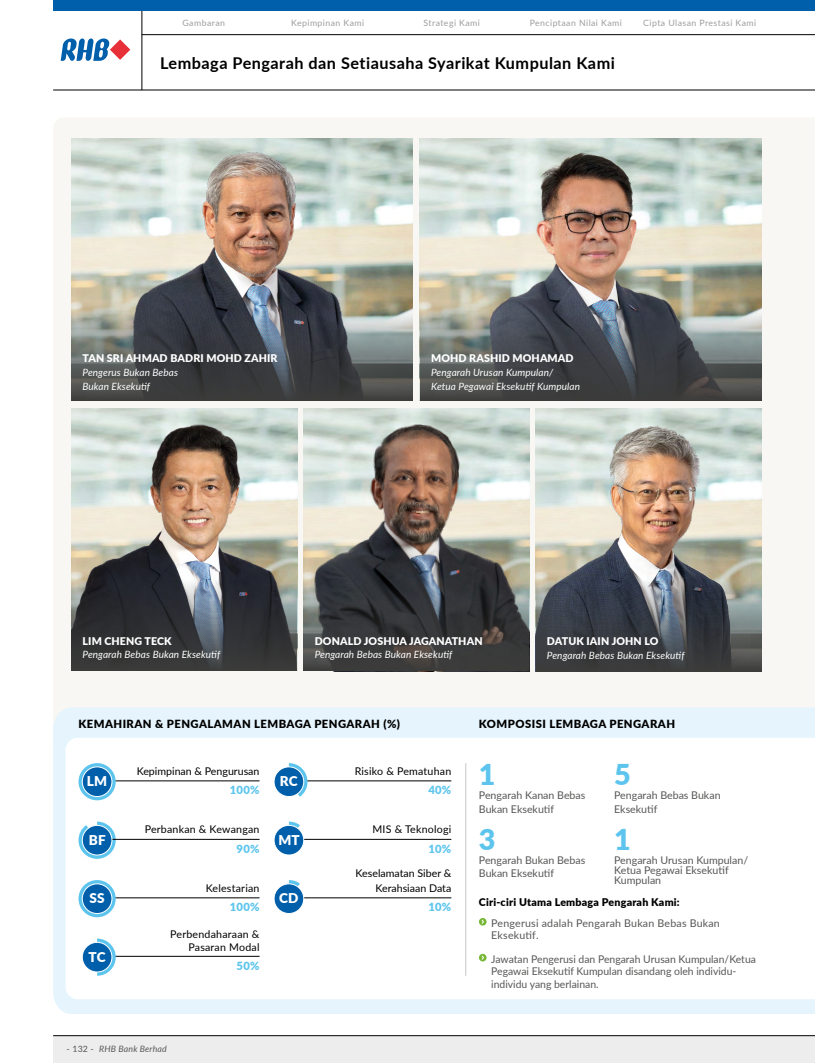
<style>
.page{position:relative;width:815px;height:1063px;background:#fff}
.page>*{position:absolute;margin:0;border:0;box-sizing:border-box;transform-origin:0 0}
.t1{font:900 28.75px "Lato";color:#5dc5ed}
.t2{font:700 16.25px "Lato";letter-spacing:.03em;color:#000}
.t3{font:900 13.5px "Lato";letter-spacing:.02em;color:#fff}
.t4{font:900 11.25px "Lato";letter-spacing:.04em;color:#000}
.t5{font:900 11.25px "Lato";letter-spacing:.02em;color:#5dc5ed}
.t6{font:10.62px/13.8px "Lato";color:#575756}
.t7{font:10.62px/15px "Lato";letter-spacing:.015em;color:#000;text-align:right}
.t8{font:900 10.62px "Lato";letter-spacing:.01em;color:#fff}
.t9{font:10.62px/12.5px "Lato";letter-spacing:.02em;color:#575756}
.t10{font:900 10.62px "Lato";letter-spacing:.02em;color:#000}
.t11{font:italic 10px/13.8px "Lato";letter-spacing:.01em;color:#fff}
.t12{font:8.75px "Lato";letter-spacing:.05em;color:#9d9d9c}
.t13{font:italic 8.75px "Lato";letter-spacing:.02em;color:#575756}
.s1{font-style:normal}
</style>
<div class="page">
<div style="left:53px;top:1036px;width:762px;height:27px;background:#ededed"></div>
<svg style="left:61px;top:38px;width:69px;height:23px"></svg>
<hr style="left:53px;top:90px;width:762px;height:1px;background:#000">
<hr style="left:53px;top:1035px;width:762px;height:1px;background:#000">
<hr style="left:142px;top:11px;width:1px;height:79px;background:#000">
<div style="left:53px;top:0;width:762px;height:11px;background:#005faa"></div>
<hr style="left:142px;top:34px;width:673px;height:1px;background:#000">
<div style="left:54px;top:118px;width:761px;height:589px;background:#f9f7f4"></div>
<div style="left:53px;top:707px;width:762px;height:307px;background:#e6f5fd"></div>
<svg style="left:66px;top:738px;width:749px;height:261px"></svg>
<hr style="left:465px;top:763px;width:1px;height:213px;background:#c6c6c6">
<svg style="left:479px;top:918px;width:8px;height:8px"></svg>
<svg style="left:479px;top:954px;width:8px;height:7px"></svg>
<img style="left:536px;top:409px;width:225px;height:163px">
<svg style="left:536px;top:572px;width:225px;height:99px;background:#4e5258"></svg>
<img style="left:71px;top:139px;width:342px;height:163px">
<img style="left:108px;top:139px;width:299px;height:163px">
<svg style="left:71px;top:302px;width:342px;height:99px;background:#545759"></svg>
<img style="left:420px;top:139px;width:341px;height:163px">
<svg style="left:420px;top:302px;width:341px;height:99px;background:#5b5f60"></svg>
<hr style="left:111px;top:781px;width:149px;height:1px;background:#000">
<svg style="left:79px;top:763px;width:37px;height:37px"></svg>
<div style="left:82px;top:767px;width:30px;height:30px;background:#005faa;border-radius:50%"></div>
<div style="left:82px;top:767px;width:30px;height:30px;border:1px solid #fff;border-radius:50%"></div>
<img style="left:71px;top:409px;width:224px;height:163px">
<svg style="left:71px;top:572px;width:226px;height:99px;background:#3f4246"></svg>
<img style="left:311px;top:409px;width:218px;height:163px">
<svg style="left:304px;top:572px;width:225px;height:99px;background:#3e3f40"></svg>
<svg style="left:268px;top:822px;width:42px;height:39px"></svg>
<hr style="left:303px;top:839px;width:148px;height:1px;background:#000">
<div style="left:274px;top:825px;width:30px;height:30px;background:#005faa;border-radius:50%"></div>
<div style="left:274px;top:825px;width:30px;height:30px;border:1px solid #fff;border-radius:50%"></div>
<svg style="left:268px;top:880px;width:42px;height:40px"></svg>
<hr style="left:303px;top:898px;width:148px;height:1px;background:#000">
<div style="left:274px;top:884px;width:30px;height:30px;background:#005faa;border-radius:50%"></div>
<div style="left:274px;top:884px;width:30px;height:30px;border:1px solid #fff;border-radius:50%"></div>
<hr style="left:111px;top:898px;width:149px;height:1px;background:#000">
<svg style="left:79px;top:880px;width:37px;height:37px"></svg>
<div style="left:82px;top:884px;width:30px;height:30px;background:#005faa;border-radius:50%"></div>
<div style="left:82px;top:884px;width:30px;height:30px;border:1px solid #fff;border-radius:50%"></div>
<hr style="left:303px;top:781px;width:148px;height:1px;background:#000">
<svg style="left:289px;top:763px;width:19px;height:34px"></svg>
<div style="left:274px;top:767px;width:30px;height:30px;background:#005faa;border-radius:50%"></div>
<div style="left:274px;top:767px;width:30px;height:30px;border:1px solid #fff;border-radius:50%"></div>
<svg style="left:79px;top:822px;width:37px;height:37px"></svg>
<hr style="left:111px;top:839px;width:149px;height:1px;background:#000">
<div style="left:82px;top:825px;width:30px;height:30px;background:#005faa;border-radius:50%"></div>
<div style="left:82px;top:825px;width:30px;height:30px;border:1px solid #fff;border-radius:50%"></div>
<hr style="left:111px;top:956px;width:149px;height:1px;background:#000">
<svg style="left:97px;top:939px;width:19px;height:37px"></svg>
<div style="left:82px;top:942px;width:30px;height:30px;background:#005faa;border-radius:50%"></div>
<div style="left:82px;top:942px;width:30px;height:30px;border:1px solid #fff;border-radius:50%"></div>
<p class="t12" style="left:182px;top:17px;width:44px">Gambaran</p>
<p class="t12" style="left:291px;top:17px;width:75px">Kepimpinan Kami</p>
<p class="t12" style="left:424px;top:17px;width:58px">Strategi Kami</p>
<p class="t12" style="left:530px;top:17px;width:94px">Penciptaan Nilai Kami</p>
<p class="t12" style="left:643px;top:17px;width:115px">Cipta Ulasan Prestasi Kami</p>
<h2 class="t2" style="left:160px;top:51px;width:456px">Lembaga Pengarah dan Setiausaha Syarikat Kumpulan Kami</h2>
<p class="t8" style="left:83px;top:350px;width:197px">TAN SRI AHMAD BADRI MOHD ZAHIR</p>
<p class="t11" style="left:83px;top:365px;width:97px">Pengerus Bukan Bebas<br>Bukan Eksekutif</p>
<p class="t8" style="left:431px;top:350px;width:144px">MOHD RASHID MOHAMAD</p>
<p class="t11" style="left:431px;top:365px;width:151px">Pengarah Urusan Kumpulan/<br>Ketua Pegawai Eksekutif Kumpulan</p>
<p class="t8" style="left:83px;top:633px;width:91px">LIM CHENG TECK</p>
<p class="t11" style="left:83px;top:648px;width:139px">Pengarah Bebas Bukan Eksekutif</p>
<p class="t8" style="left:315px;top:633px;width:169px">DONALD JOSHUA JAGANATHAN</p>
<p class="t11" style="left:315px;top:648px;width:139px">Pengarah Bebas Bukan Eksekutif</p>
<p class="t8" style="left:547px;top:633px;width:113px">DATUK IAIN JOHN LO</p>
<p class="t11" style="left:547px;top:648px;width:139px">Pengarah Bebas Bukan Eksekutif</p>
<p class="t4" style="left:79px;top:715px;width:323px">KEMAHIRAN &amp; PENGALAMAN LEMBAGA PENGARAH (%)</p>
<p class="t4" style="left:479px;top:715px;width:198px">KOMPOSISI LEMBAGA PENGARAH</p>
<h1 class="t1" style="left:479px;top:753px;width:18px">1</h1>
<h1 class="t1" style="left:614px;top:753px;width:18px">5</h1>
<p class="t6" style="left:479px;top:788px;width:108px">Pengarah Kanan Bebas<br>Bukan Eksekutif</p>
<p class="t6" style="left:614px;top:788px;width:108px">Pengarah Bebas Bukan<br>Eksekutif</p>
<h1 class="t1" style="left:479px;top:818px;width:18px">3</h1>
<p class="t6" style="left:479px;top:852px;width:108px">Pengarah Bukan Bebas<br>Bukan Eksekutif</p>
<p class="t7" style="left:355px;top:763px;width:98px">Risiko &amp; Pematuhan</p>
<p class="t7" style="left:137px;top:763px;width:124px">Kepimpinan &amp; Pengurusan</p>
<p class="t3" style="left:280px;top:771px;width:19px">RC</p>
<p class="t3" style="left:87px;top:771px;width:22px">LM</p>
<p class="t5" style="left:230px;top:782px;width:31px">100%</p>
<p class="t5" style="left:428px;top:782px;width:24px">40%</p>
<p class="t7" style="left:373px;top:821px;width:80px">MIS &amp; Teknologi</p>
<p class="t7" style="left:145px;top:821px;width:116px">Perbankan &amp; Kewangan</p>
<h1 class="t1" style="left:614px;top:818px;width:18px">1</h1>
<p class="t6" style="left:614px;top:854px;width:135px;line-height:10px">Pengarah Urusan Kumpulan/<br>Ketua Pegawai Eksekutif<br>Kumpulan</p>
<p class="t10" style="left:479px;top:894px;width:202px">Ciri-ciri Utama Lembaga Pengarah Kami:</p>
<p class="t9" style="left:491px;top:916px;width:230px">Pengerusi adalah Pengarah Bukan Bebas Bukan<br>Eksekutif.</p>
<p class="t6" style="left:491px;top:952px;width:266px;line-height:12.5px">Jawatan Pengerusi dan Pengarah Urusan Kumpulan/Ketua<br>Pegawai Eksekutif Kumpulan disandang oleh individu&shy;individu yang berlainan.</p>
<p class="t3" style="left:278px;top:830px;width:23px">MT</p>
<p class="t3" style="left:89px;top:830px;width:18px">BF</p>
<p class="t5" style="left:428px;top:840px;width:24px">10%</p>
<p class="t5" style="left:237px;top:840px;width:24px">90%</p>
<p class="t7" style="left:356px;top:865px;width:97px">Keselamatan Siber &amp;<br>Kerahsiaan Data</p>
<p class="t7" style="left:206px;top:880px;width:55px">Kelestarian</p>
<p class="t3" style="left:89px;top:888px;width:17px">SS</p>
<p class="t3" style="left:279px;top:888px;width:21px">CD</p>
<p class="t5" style="left:230px;top:899px;width:31px">100%</p>
<p class="t5" style="left:428px;top:899px;width:24px">10%</p>
<p class="t7" style="left:170px;top:926px;width:91px;line-height:13.8px">Perbendaharaan &amp;<br>Pasaran Modal</p>
<p class="t3" style="left:89px;top:947px;width:19px">TC</p>
<p class="t5" style="left:237px;top:957px;width:24px">50%</p>
<p class="t13" style="left:67px;top:1043px;width:102px"><span class="s1">- 132 -</span> RHB Bank Berhad</p>
</div>
